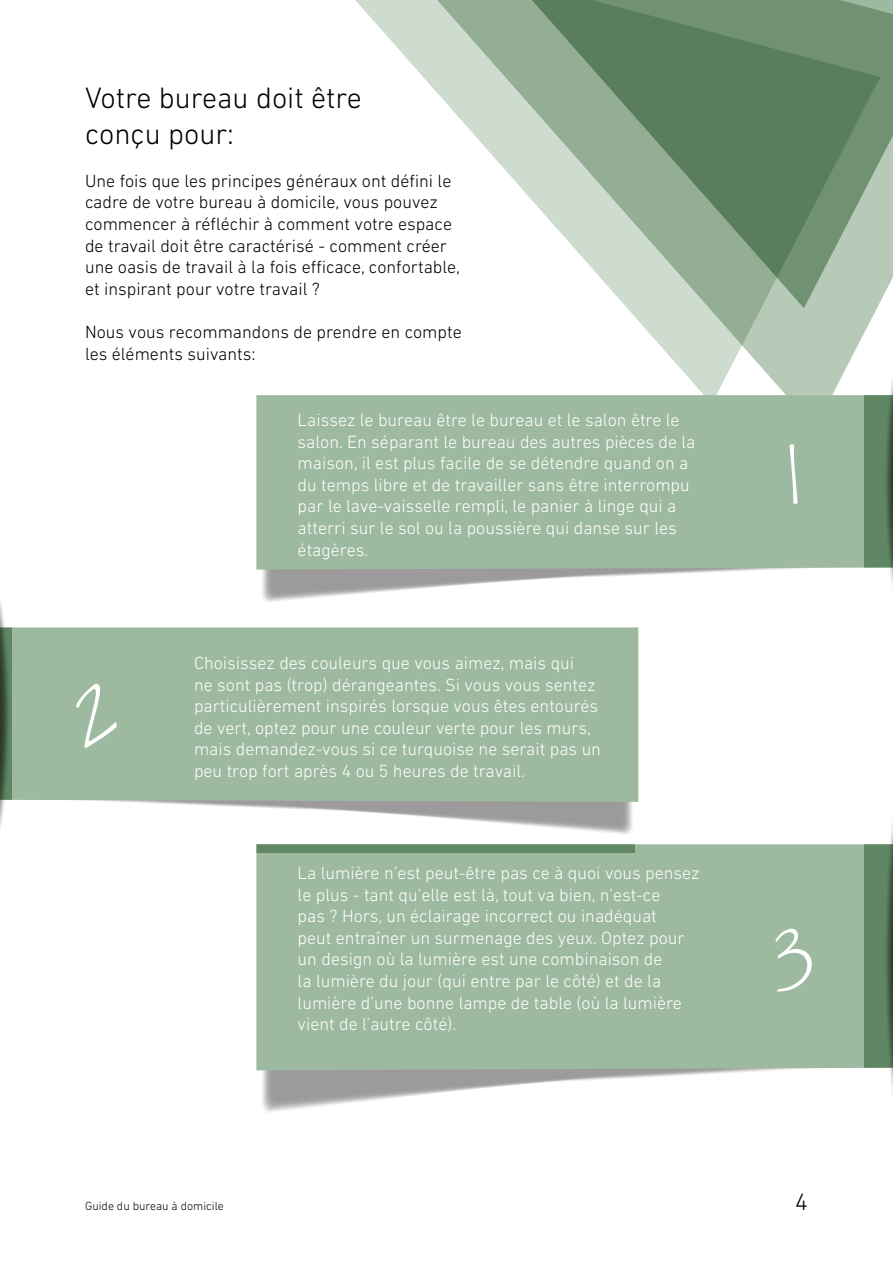
<style>
.page{position:relative;width:893px;height:1263px;background:#fff}
.page>*{position:absolute;margin:0;border:0;box-sizing:border-box;transform-origin:0 0}
.t1{font:105px "Jenna Sue Pro";color:#fff}
.t2{font:300 30px/36px "DIN Next LT Pro";color:#000}
.t3{font:300 24px "DIN Next LT Pro";color:#000}
.t4{font:300 18px/21.6px "DIN Next LT Pro";color:#fff}
.t5{font:300 18px/21.6px "DIN Next LT Pro";color:#000}
.t6{font:300 12px "DIN Next LT Pro";color:#000}
</style>
<div class="page">
<svg style="left:355px;top:0;width:522px;height:395px"></svg>
<svg style="left:374px;top:0;width:519px;height:308px"></svg>
<svg style="left:285px;top:569px;width:493px;height:11px;fill:#9c9a9b"></svg>
<div style="left:256px;top:395px;width:628px;height:174px;background:#9db99f"></div>
<svg style="left:884px;top:377px;width:9px;height:210px;background:#6c856e"></svg>
<svg style="left:285px;top:1070px;width:490px;height:14px;fill:#9c9a9b"></svg>
<div style="left:256px;top:844px;width:628px;height:226px;background:#9db99f"></div>
<svg style="left:884px;top:820px;width:9px;height:273px"></svg>
<svg style="left:133px;top:802px;width:476px;height:10px;fill:#9c9a9b"></svg>
<div style="left:11px;top:627px;width:627px;height:175px;background:#9db99f"></div>
<svg style="left:0;top:600px;width:11px;height:228px"></svg>
<h2 class="t2" style="left:85px;top:79px;width:278px">Votre bureau doit être conçu pour:</h2>
<p class="t5" style="left:85px;top:170px;width:376px">Une fois que les principes généraux ont défini le cadre de votre bureau à domicile, vous pouvez commencer à réfléchir à comment votre espace de travail doit être caractérisé - comment créer une oasis de travail à la fois efficace, confortable, et inspirant pour votre travail ?</p>
<p class="t5" style="left:85px;top:321px;width:378px">Nous vous recommandons de prendre en compte les éléments suivants:</p>
<h1 class="t1" style="left:79px;top:654px;width:45px">2</h1>
<p class="t4" style="left:298px;top:409px;width:399px">Laissez le bureau être le bureau et le salon être le salon. En séparant le bureau des autres pièces de la maison, il est plus facile de se détendre quand on a du temps libre et de travailler sans être interrompu par le lave-vaisselle rempli, le panier à linge qui a atterri sur le sol ou la poussière qui danse sur les étagères.</p>
<p class="t4" style="left:194px;top:652px;width:408px">Choisissez des couleurs que vous aimez, mais qui<br>ne sont pas (trop) dérangeantes. Si vous vous sentez particulièrement inspirés lorsque vous êtes entourés de vert, optez pour une couleur verte pour les murs, mais demandez-vous si ce turquoise ne serait pas un peu trop fort après 4 ou 5 heures de travail.</p>
<p class="t4" style="left:298px;top:862px;width:404px">La lumière n’est peut-être pas ce à quoi vous pensez le plus - tant qu’elle est là, tout va bien, n’est-ce<br>pas ? Hors, un éclairage incorrect ou inadéquat<br>peut entraîner un surmenage des yeux. Optez pour un design où la lumière est une combinaison de<br>la lumière du jour (qui entre par le côté) et de la lumière d’une bonne lampe de table (où la lumière vient de l’autre côté).</p>
<p class="t6" style="left:85px;top:1199px;width:140px">Guide du bureau à domicile</p>
<h1 class="t1" style="left:779px;top:415px;width:30px">1</h1>
<h1 class="t1" style="left:772px;top:897px;width:44px">3</h1>
<h3 class="t3" style="left:795px;top:1188px;width:14px">4</h3>
</div>
